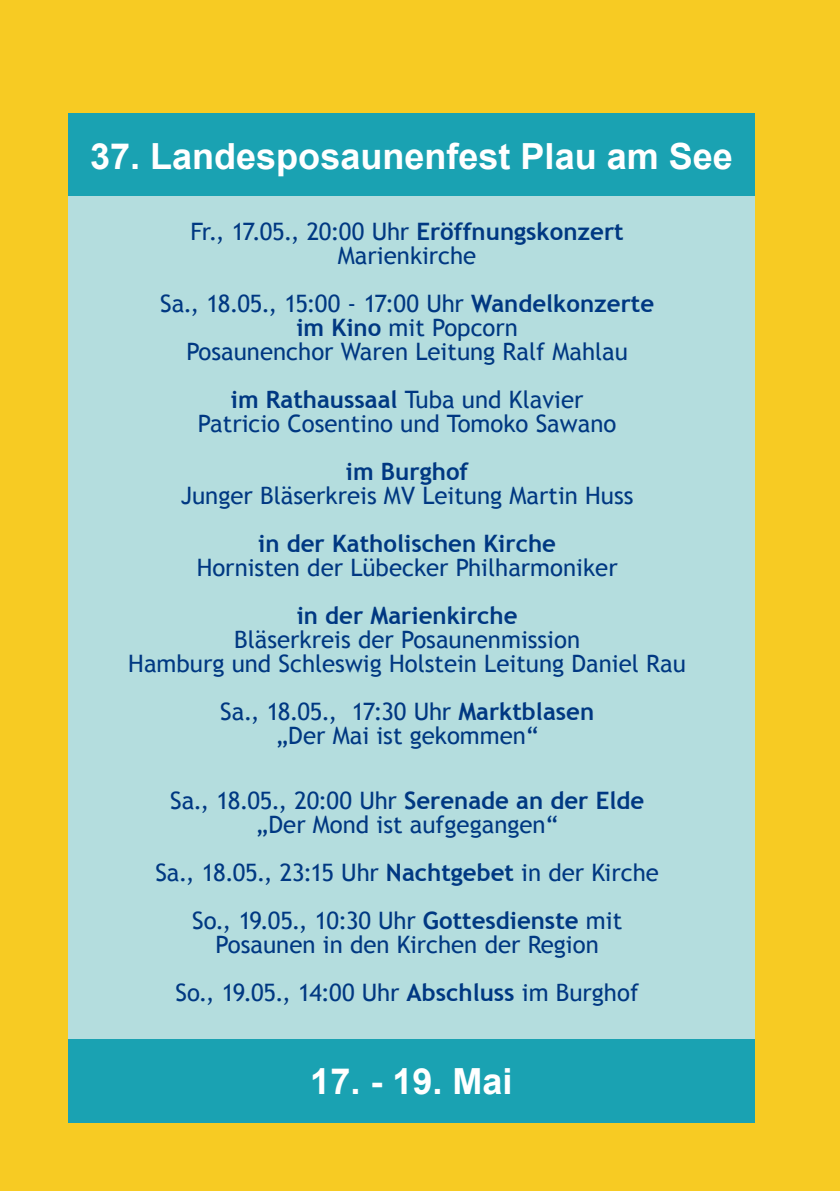
<style>
.page{position:relative;width:840px;height:1191px;background:#fff}
.page>*{position:absolute;margin:0;border:0;box-sizing:border-box;transform-origin:0 0}
.t1{font:700 36px "Arial";color:#fff}
.t2{font:24px/24px "Trebuchet MS";color:#003882;text-align:center}
.t3{font:700 24px "Trebuchet MS";color:#003882}
.s1{font-weight:700}
</style>
<div class="page">
<div style="left:0;top:0;width:839px;height:1191px;background:#f7cb23"></div>
<div style="left:68px;top:113px;width:686px;height:84px;background:#1aa2b2"></div>
<div style="left:68px;top:197px;width:686px;height:926px;background:#b4ddde"></div>
<div style="left:68px;top:1039px;width:686px;height:84px;background:#1aa2b2"></div>
<h1 class="t1" style="left:90px;top:133px;width:644px">37. Landesposaunenfest Plau am See</h1>
<p class="t2" style="left:190px;top:220px;width:434px">Fr., 17.05., 20:00 Uhr <span class="s1">Eröffnungskonzert<br></span>Marienkirche</p>
<p class="t2" style="left:160px;top:292px;width:495px">Sa., 18.05., 15:00 - 17:00 Uhr <span class="s1">Wandelkonzerte im Kino</span> mit Popcorn<br>Posaunenchor Waren Leitung Ralf Mahlau</p>
<p class="t2" style="left:198px;top:388px;width:419px"><span class="s1">im Rathaussaal</span> Tuba und Klavier<br>Patricio Cosentino und Tomoko Sawano</p>
<p class="t3" style="left:346px;top:457px;width:124px">im Burghof</p>
<p class="t2" style="left:181px;top:484px;width:454px">Junger Bläserkreis MV Leitung Martin Huss</p>
<p class="t3" style="left:258px;top:529px;width:299px">in der Katholischen Kirche</p>
<p class="t2" style="left:196px;top:556px;width:422px">Hornisten der Lübecker Philharmoniker</p>
<p class="t3" style="left:296px;top:601px;width:222px">in der Marienkirche</p>
<p class="t2" style="left:128px;top:628px;width:558px">Bläserkreis der Posaunenmission<br>Hamburg und Schleswig Holstein Leitung Daniel Rau</p>
<p class="t2" style="left:220px;top:700px;width:375px">Sa., 18.05., 17:30 Uhr <span class="s1">Marktblasen </span>„Der Mai ist gekommen“</p>
<p class="t2" style="left:170px;top:788px;width:475px">Sa., 18.05., 20:00 Uhr <span class="s1">Serenade an der Elde </span>„Der Mond ist aufgegangen“</p>
<p class="t2" style="left:155px;top:848px;width:504px;line-height:48px">Sa., 18.05., 23:15 Uhr <span class="s1">Nachtgebet</span> in der Kirche<br>So., 19.05., 10:30 Uhr <span class="s1">Gottesdienste</span> mit</p>
<p class="t2" style="left:175px;top:920px;width:464px;line-height:48px">Posaunen in den Kirchen der Region<br>So., 19.05., 14:00 Uhr <span class="s1">Abschluss</span> im Burghof</p>
<h1 class="t1" style="left:310px;top:1057px;width:204px">17. - 19. Mai</h1>
</div>
